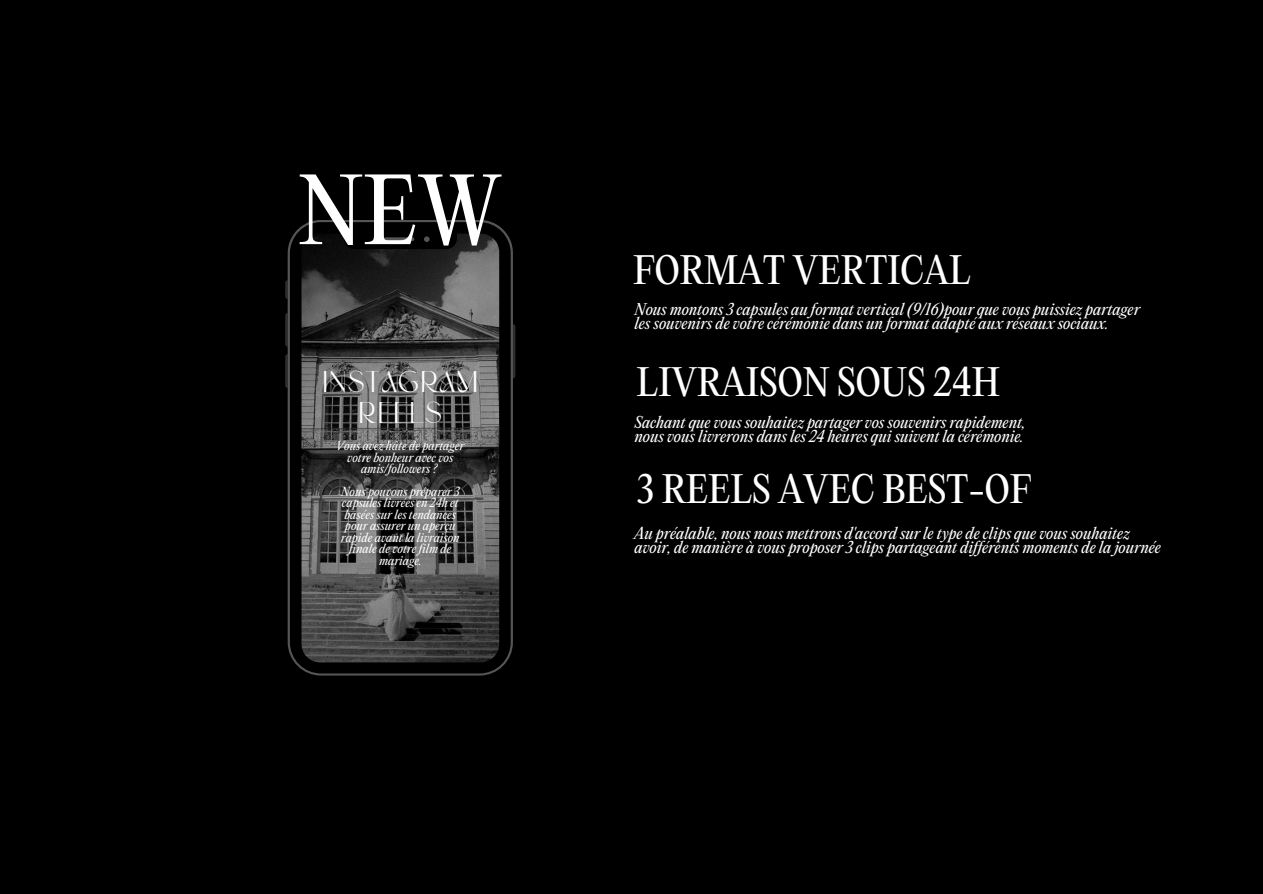
<style>
.page{position:relative;width:1263px;height:894px;background:#fff}
.page>*{position:absolute;margin:0;border:0;box-sizing:border-box;transform-origin:0 0}
.t1{font:87px "PP Editorial New";color:#fff}
.t2{font:36px "PP Editorial New";color:#fff}
.t3{font:30px/30.3px "Ginger";letter-spacing:.045em;color:#fff;text-align:center}
.t4{font:italic 15px/14.7px "PP Editorial New";color:#fff}
.t5{font:italic 11.4px/11.4px "PP Editorial New";color:#fff;text-align:center}
</style>
<div class="page">
<div style="left:0;top:0;width:1263px;height:893px;background:#000"></div>
<svg style="left:285px;top:280px;width:3px;height:19px"></svg>
<svg style="left:285px;top:313px;width:3px;height:33px"></svg>
<svg style="left:285px;top:354px;width:3px;height:34px"></svg>
<svg style="left:513px;top:324px;width:2px;height:54px"></svg>
<svg style="left:288px;top:220px;width:225px;height:455px"></svg>
<p class="t1" style="left:298px;top:167px;width:206px">NEW</p>
<h3 class="t3" style="left:322px;top:369px;width:157px">INSTAGRAM<br>REELS</h3>
<p class="t5" style="left:336px;top:441px;width:129px">Vous avez hâte de partager votre bonheur avec vos amis/followers ?</p>
<p class="t5" style="left:341px;top:487px;width:120px">Nous pouvons préparer 3 capsules livrées en 24h et basées sur les tendances pour assurer un aperçu rapide avant la livraison finale de votre film de mariage.</p>
<h2 class="t2" style="left:633px;top:252px;width:339px">FORMAT VERTICAL</h2>
<h4 class="t4" style="left:635px;top:303px;width:507px">Nous montons 3 capsules au format vertical (9/16)pour que vous puissiez partager les souvenirs de votre cérémonie dans un format adapté aux réseaux sociaux.</h4>
<h4 class="t2" style="left:636px;top:364px;width:365px">LIVRAISON SOUS 24H</h4>
<h2 class="t4" style="left:635px;top:416px;width:392px">Sachant que vous souhaitez partager vos souvenirs rapidement, nous vous livrerons dans les 24 heures qui suivent la cérémonie.</h2>
<h2 class="t2" style="left:637px;top:471px;width:396px">3 REELS AVEC BEST-OF</h2>
<p class="t4" style="left:635px;top:526px;width:528px">Au préalable, nous nous mettrons d'accord sur le type de clips que vous souhaitez avoir, de manière à vous proposer 3 clips partageant dif érents moments de la journée</p>
</div>
